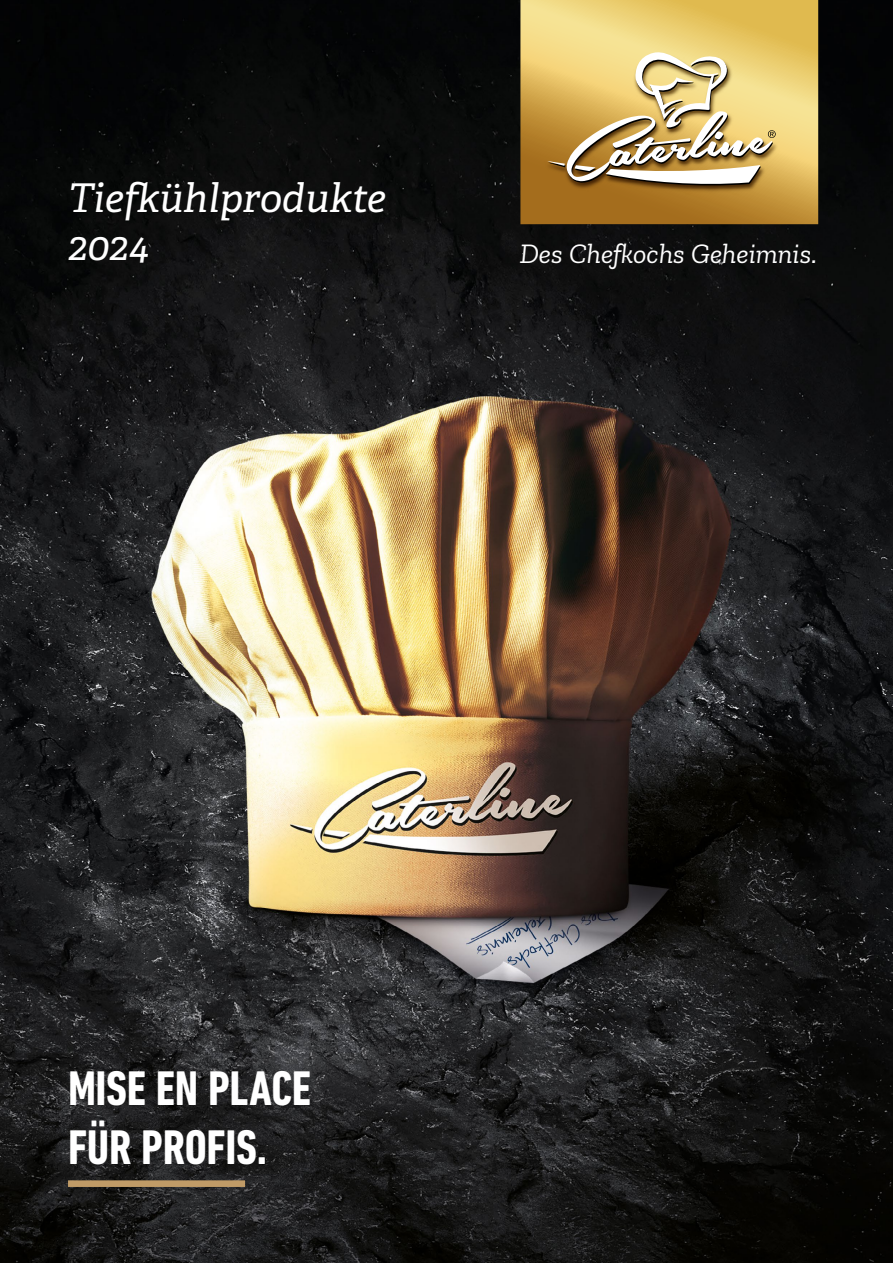
<style>
.page{position:relative;width:893px;height:1263px;background:#fff}
.page>*{position:absolute;margin:0;border:0;box-sizing:border-box;transform-origin:0 0}
.t1{font:700 condensed 49.5px/59.4px "DIN Next LT Pro";letter-spacing:-.005em;color:#fff}
.t2{font:italic 39.6px/47.5px "Adelle";color:#fff}
.t3{font:italic 28.05px "Zilla Slab";color:#fff}
</style>
<div class="page">
<img style="left:0;top:0;width:893px;height:1263px">
<svg style="left:520px;top:0;width:298px;height:5px"></svg>
<img style="left:520px;top:5px;width:298px;height:219px">
<svg style="left:547px;top:49px;width:229px;height:139px"></svg>
<div style="left:68px;top:1180px;width:177px;height:7px;background:#c09b67"></div>
<h2 class="t2" style="left:68px;top:175px;width:319px">Tiefkühlprodukte<br>2024</h2>
<p class="t3" style="left:520px;top:238px;width:299px">Des Chefkochs Geheimnis.</p>
<h1 class="t1" style="left:68px;top:1058px;width:245px">MISE EN PLACE<br>FÜR PROFIS.</h1>
</div>
